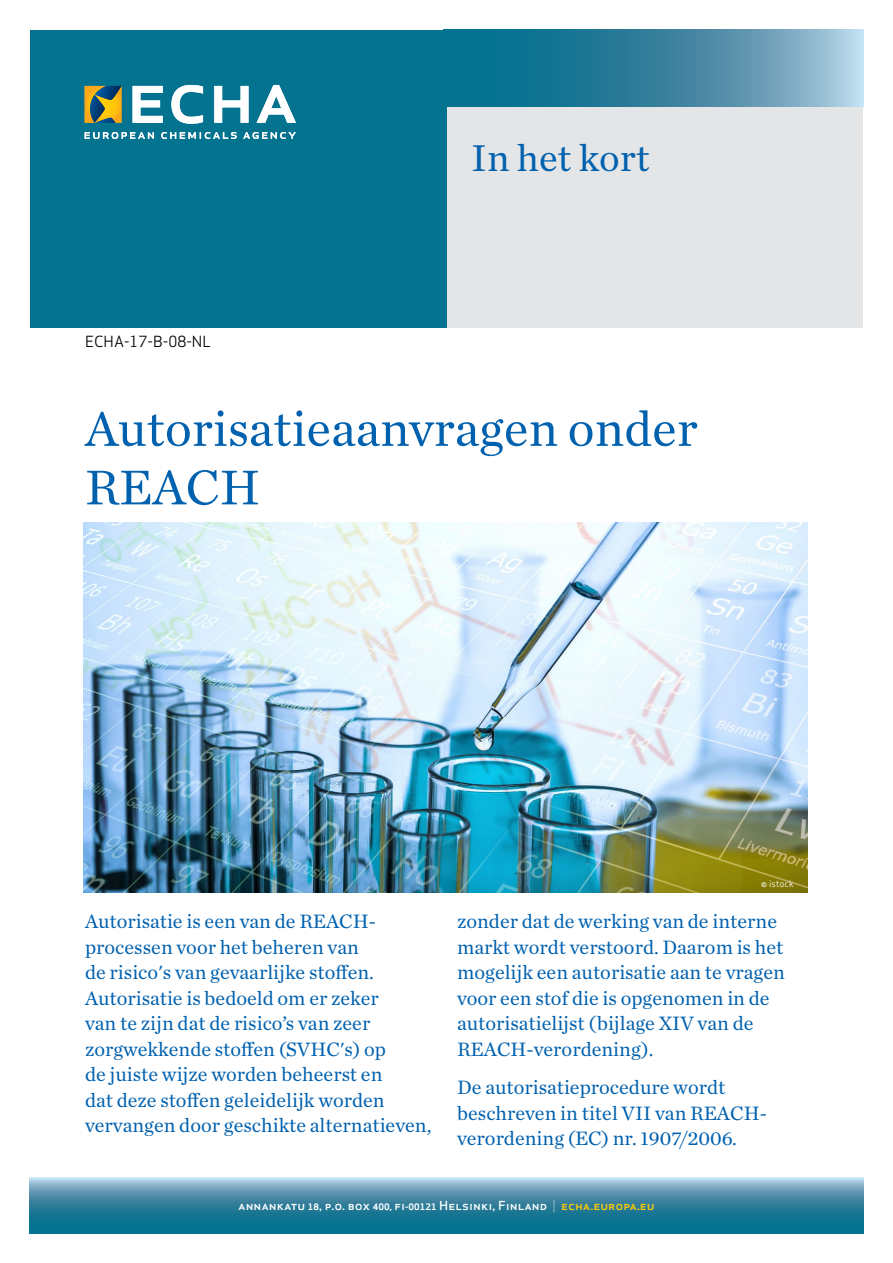
<style>
.page{position:relative;width:893px;height:1263px;background:#fff}
.page>*{position:absolute;margin:0;border:0;box-sizing:border-box;transform-origin:0 0}
.t1{font:51px/58.5px "Chronicle Text G1";color:#0061af}
.t2{font:39px "Chronicle Text G1";color:#0061af}
.t3{font:20.25px/25.5px "Chronicle Text G1";color:#0061af}
.t4{font:15px "Apex Sans";color:#000}
.t5{font:500 12.15px "Apex Sans";color:#fff;scale:1.08 1}
.t6{font:9px "Apex Sans";color:#fff}
.s1{font-weight:700;font-size:8.7px}
.s2{font-weight:700;font-size:8.25px}
.s3{font-weight:300}
.s4{color:#ffcb05}
</style>
<div class="page">
<svg style="left:30px;top:1178px;width:833px;height:55px;background:#3e8aa5"></svg>
<div style="left:446px;top:106px;width:417px;height:221px;background:#e4e5e6"></div>
<div style="left:30px;top:30px;width:416px;height:297px;background:#047390"></div>
<svg style="left:443px;top:30px;width:420px;height:76px;background:#408ba5"></svg>
<svg style="left:85px;top:132px;width:211px;height:7px"></svg>
<svg style="left:133px;top:85px;width:163px;height:39px"></svg>
<svg style="left:85px;top:86px;width:36px;height:37px"></svg>
<img style="left:84px;top:522px;width:724px;height:371px">
<p class="t4" style="left:85px;top:329px;width:127px">ECHA-17-B-08-NL</p>
<h2 class="t2" style="left:471px;top:128px;width:180px">In het kort</h2>
<h1 class="t1" style="left:85px;top:397px;width:614px">Autorisatieaanvragen onder<br>REACH</h1>
<p class="t6" style="left:761px;top:876px;width:34px">© istock</p>
<p class="t3" style="left:85px;top:908px;width:348px">Autorisatie is een van de REACH&shy;processen voor het beheren van<br>de risico's van gevaarlijke stoffen.<br>Autorisatie is bedoeld om er zeker<br>van te zijn dat de risico’s van zeer zorgwekkende stoffen (SVHC's) op<br>de juiste wijze worden beheerst en<br>dat deze stoffen geleidelijk worden vervangen door geschikte alternatieven,</p>
<p class="t3" style="left:457px;top:908px;width:329px">zonder dat de werking van de interne markt wordt verstoord. Daarom is het mogelijk een autorisatie aan te vragen voor een stof die is opgenomen in de autorisatielijst (bijlage XIV van de REACH-verordening).</p>
<p class="t3" style="left:457px;top:1073px;width:311px">De autorisatieprocedure wordt beschreven in titel VII van REACH&shy;verordening (EC) nr. 1907/2006.</p>
<p class="t5" style="left:238px;top:1195px;width:387px">annankatu <span class="s1">18</span>, p.o. box <span class="s1">400,</span> fi<span class="s2">-</span><span class="s1">00121</span> Helsinki, Finland <span class="s3">|</span> <span class="s4">echa.europa.eu</span></p>
</div>
